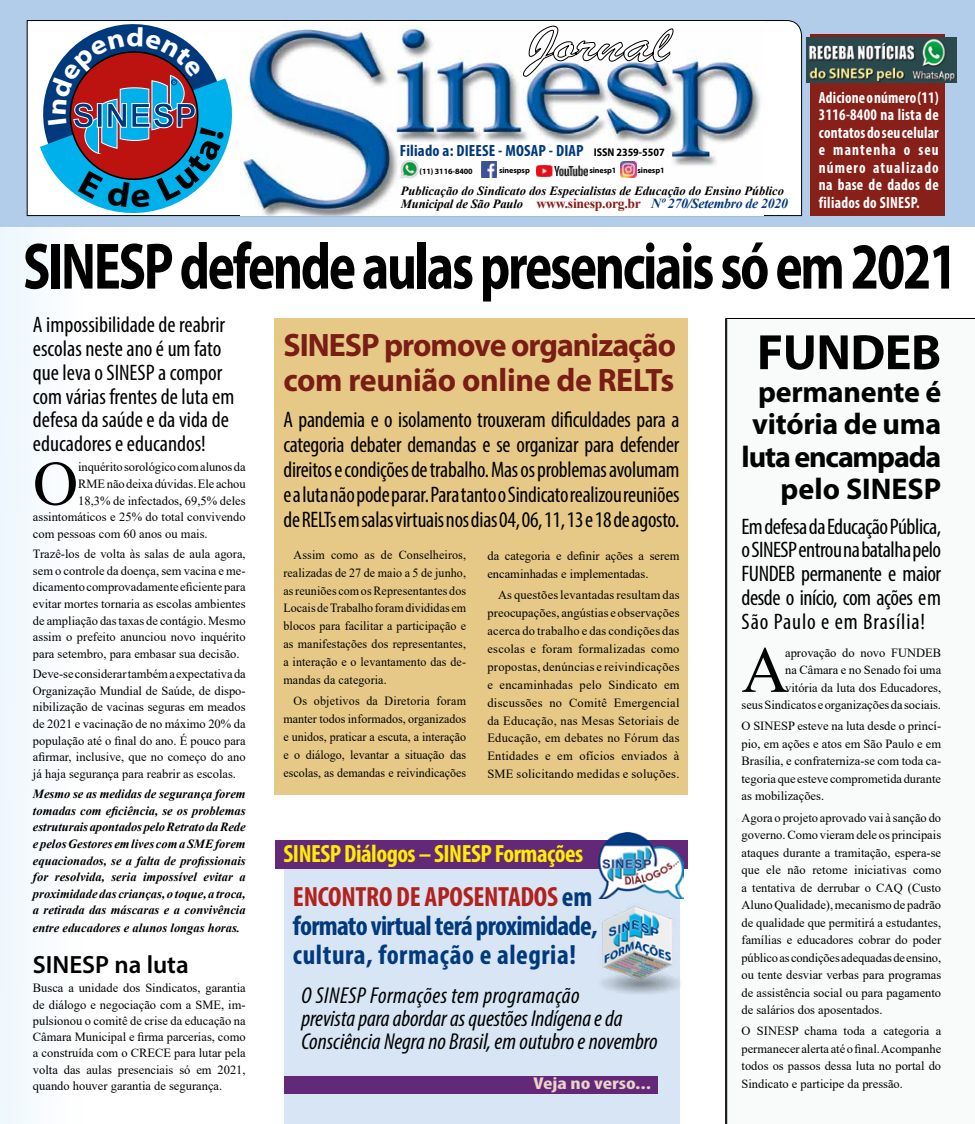
<style>
.page{position:relative;width:975px;height:1124px;background:#fff}
.page>*{position:absolute;margin:0;border:0;box-sizing:border-box;transform-origin:0 0}
.t1{font:700 semi-condensed 66px "Myriad Pro";letter-spacing:-.04em;color:#000;scale:.83 1}
.t2{font:65.38px "Times New Roman";color:#000}
.t3{font:62.75px "Times New Roman";color:#000}
.t4{font:700 50px "Myriad Pro";letter-spacing:-.01em;color:#000}
.t5{font:700 32.5px/35px "Myriad Pro";letter-spacing:-.03em;color:#791d15}
.t6{font:700 30px/32.5px "Myriad Pro";letter-spacing:-.01em;color:#000;text-align:right}
.t7{font:700 condensed 27.88px/29.1px "Myriad Pro";letter-spacing:-.01em;color:#01397d}
.t8{font:700 condensed 25px "Myriad Pro";letter-spacing:-.02em;color:#ffed00}
.t9{font:600 25px "Myriad Pro";color:#000}
.t10{font:italic condensed 23px/23px "Myriad Pro";color:#000}
.t11{font:condensed 22.5px/23.8px "Myriad Pro";color:#000;text-align:justify}
.t12{font:700 condensed 17.25px "Myriad Pro";color:#e9d5c6;scale:1.31 1}
.t13{font:700 condensed 16.25px/17.5px "Myriad Pro";letter-spacing:.02em;color:#fff;text-align:justify;scale:.93 1}
.t14{font:700 condensed 16.25px "Myriad Pro";letter-spacing:.01em;color:#01397d}
.t15{font:italic 700 13.75px "Times New Roman";letter-spacing:-.02em;color:#01397d}
.t16{font:12.5px/17.5px "Times New Roman";color:#000;text-align:justify}
.t17{font:12.5px/17.9px "Times New Roman";color:#000;text-align:justify;scale:.96 1}
.t18{font:italic 700 12.5px/16.8px "Times New Roman";color:#000;text-align:justify}
.t19{font:700 8.12px "Myriad Pro";letter-spacing:-.01em;color:#000}
.s1{font-stretch:semi-condensed;font-size:11.25px;color:#000}
.s2{font-size:12.5px;color:#000}
.s3{font-style:normal;color:#872019}
.s4{color:#b3211c}
</style>
<div class="page">
<div style="left:284px;top:868px;width:395px;height:255px;background:#d7e5f4"></div>
<div style="left:284px;top:1075px;width:374px;height:18px;background:#642879"></div>
<svg style="left:726px;top:318px;width:248px;height:805px"></svg>
<div style="left:0;top:226px;width:83px;height:897px;background:#f6fbfe"></div>
<div style="left:274px;top:318px;width:413px;height:476px;background:#e6c986"></div>
<img style="left:601px;top:903px;width:80px;height:90px">
<div style="left:275px;top:839px;width:412px;height:29px;background:#642879"></div>
<img style="left:598px;top:832px;width:85px;height:66px">
<hr style="left:725px;top:318px;width:1px;height:805px;background:#000">
<div style="left:0;top:0;width:974px;height:226px;background:#b1cde9"></div>
<svg style="left:27px;top:20px;width:774px;height:196px;background:#ebebeb"></svg>
<img style="left:240px;top:21px;width:523px;height:194px">
<img style="left:522px;top:25px;width:152px;height:52px">
<div style="left:810px;top:35px;width:135px;height:181px;background:#872019"></div>
<img style="left:399px;top:161px;width:20px;height:18px">
<img style="left:481px;top:162px;width:16px;height:15px">
<img style="left:620px;top:161px;width:16px;height:16px">
<img style="left:536px;top:165px;width:51px;height:12px">
<img style="left:806px;top:37px;width:150px;height:46px">
<svg style="left:31px;top:20px;width:206px;height:197px;background:#7690ac"></svg>
<h3 class="t14" style="left:400px;top:140px;width:266px">Filiado a: DIEESE - MOSAP - DIAP <span class="s1">ISSN 2359-5507</span></h3>
<p class="t19" style="left:419px;top:165px;width:55px">(11) 3116-8400</p>
<p class="t19" style="left:499px;top:165px;width:32px">sinespsp</p>
<p class="t19" style="left:589px;top:165px;width:29px">sinesp1</p>
<p class="t19" style="left:637px;top:165px;width:29px">sinesp1</p>
<p class="t18" style="left:401px;top:182px;width:385px">Publicação do Sindicato dos Especialistas de Educação do Ensino Público</p>
<p class="t15" style="left:401px;top:194px;width:388px"><span class="s2">Municipal de São Paulo</span> <span class="s3">www.sinesp.org.br</span> Nº 270/Setembro de 2020</p>
<h3 class="t13" style="left:819px;top:88px;width:130px">Adicione o número (11)<br>3116-8400 na lista de contatos do seu celular e mantenha o seu número atualizado na base de dados de filiados do SINESP.</h3>
<h1 class="t1" style="left:23px;top:229px;width:1127px">SINESP defende aulas presenciais só em 2021</h1>
<h3 class="t11" style="left:33px;top:312px;width:203px;text-align:left">A impossibilidade de reabrir escolas neste ano é um fato que leva o SINESP a compor com várias frentes de luta em defesa da saúde e da vida de educadores e educandos!</h3>
<h3 class="t3" style="left:33px;top:439px;width:47px">O</h3>
<p class="t16" style="left:78px;top:458px;width:169px">inquérito sorológico com alunos da</p>
<h3 class="t5" style="left:283px;top:326px;width:394px">SINESP promove organização com reunião online de RELTs</h3>
<p class="t11" style="left:283px;top:406px;width:397px;line-height:25px">A pandemia e o isolamento trouxeram dificuldades para a categoria debater demandas e se organizar para defender direitos e condições de trabalho. Mas os problemas avolumam e a luta não pode parar. Para tanto o Sindicato realizou reuniões de RELTs em salas virtuais nos dias 04, 06, 11, 13 e 18 de agosto.</p>
<p class="t17" style="left:283px;top:545px;width:192px;text-indent:10px">Assim como as de Conselheiros, realizadas de 27 de maio a 5 de junho, as reuniões com os Representantes dos Locais de Trabalho foram divididas em blocos para facilitar a participação e as manifestações dos representantes, a interação e o levantamento das de&shy;mandas da categoria.</p>
<p class="t17" style="left:283px;top:691px;width:192px;text-indent:10px">Os objetivos da Diretoria foram manter todos informados, organizados e unidos, praticar a escuta, a interação e o diálogo, levantar a situação das escolas, as demandas e reivindicações</p>
<h3 class="t4" style="left:757px;top:319px;width:186px">FUNDEB</h3>
<h3 class="t6" style="left:741px;top:374px;width:201px">permanente é vitória de uma luta encampada pelo SINESP</h3>
<h3 class="t11" style="left:741px;top:514px;width:201px">Em defesa da Educação Pública, o SINESP entrou na batalha pelo FUNDEB permanente e maior desde o início, com ações em São Paulo e em Brasília!</h3>
<h2 class="t2" style="left:741px;top:623px;width:49px">A</h2>
<p class="t16" style="left:78px;top:474px;width:169px">RME não deixa dúvidas. Ele achou</p>
<p class="t16" style="left:78px;top:491px;width:169px">18,3% de infectados, 69,5% deles</p>
<p class="t16" style="left:33px;top:508px;width:214px">assintomáticos e 25% do total convivendo</p>
<p class="t16" style="left:33px;top:524px;width:176px">com pessoas com 60 anos ou mais.</p>
<p class="t16" style="left:33px;top:545px;width:214px;line-height:16.6px">Trazê-los de volta às salas de aula agora, sem o controle da doença, sem vacina e me&shy;dicamento comprovadamente eficiente para evitar mortes tornaria as escolas ambientes de ampliação das taxas de contágio. Mesmo assim o prefeito anunciou novo inquérito para setembro, para embasar sua decisão.</p>
<p class="t16" style="left:33px;top:665px;width:214px;line-height:16.6px">Deve-se considerar também a expectativa da Organização Mundial de Saúde, de dispo&shy;nibilização de vacinas seguras em meados de 2021 e vacinação de no máximo 20% da população até o final do ano. É pouco para afirmar, inclusive, que no começo do ano já haja segurança para reabrir as escolas.</p>
<p class="t18" style="left:33px;top:785px;width:214px">Mesmo se as medidas de segurança forem tomadas com eficiência, se os problemas estruturais apontados pelo Retrato da Rede e pelos Gestores em lives com a SME forem equacionados, se a falta de profissionais for resolvida, seria impossível evitar a proximidade das crianças, o toque, a troca, a retirada das máscaras e a convivência entre educadores e alunos longas horas.</p>
<h3 class="t9" style="left:33px;top:948px;width:157px">SINESP na luta</h3>
<p class="t16" style="left:33px;top:979px;width:214px;line-height:16.2px">Busca a unidade dos Sindicatos, garantia de diálogo e negociação com a SME, im&shy;pulsionou o comitê de crise da educação na Câmara Municipal e firma parcerias, como a construída com o CRECE para lutar pela volta das aulas presenciais só em 2021, quando houver garantia de segurança.</p>
<p class="t16" style="left:487px;top:546px;width:193px;line-height:17.9px">da categoria e definir ações a serem encaminhadas e implementadas.</p>
<p class="t16" style="left:487px;top:585px;width:194px;line-height:17.9px;text-indent:11px">As questões levantadas resultam das preocupações, angústias e observações acerca do trabalho e das condições das escolas e foram formalizadas como propostas, denúncias e reivindicações e encaminhadas pelo Sindicato em discussões no Comitê Emergencial da Educação, nas Mesas Setoriais de Educação, em debates no Fórum das Entidades e em ofícios enviados à SME solicitando medidas e soluções.</p>
<p class="t16" style="left:741px;top:643px;width:201px;text-align:right">aprovação do novo FUNDEB<br>na Câmara e no Senado foi uma<br>vitória da luta dos Educadores,<br>seus Sindicatos e organizações da sociais.</p>
<p class="t16" style="left:741px;top:717px;width:201px">O SINESP esteve na luta desde o princí&shy;pio, em ações e atos em São Paulo e em Brasília, e confraterniza-se com toda ca&shy;tegoria que esteve comprometida durante as mobilizações.</p>
<p class="t16" style="left:741px;top:808px;width:201px">Agora o projeto aprovado vai à sanção do governo. Como vieram dele os principais ataques durante a tramitação, espera-se que ele não retome iniciativas como a tentativa de derrubar o CAQ (Custo Aluno Qualidade), mecanismo de padrão de qualidade que permitirá a estudantes, famílias e educadores cobrar do poder público as condições adequadas de ensino, ou tente desviar verbas para programas de assistência social ou para pagamento de salários dos aposentados.</p>
<p class="t16" style="left:741px;top:1021px;width:201px">O SINESP chama toda a categoria a permanecer alerta até o final. Acompanhe todos os passos dessa luta no portal do Sindicato e participe da pressão.</p>
<h3 class="t8" style="left:283px;top:837px;width:301px">SINESP Diálogos – SINESP Formações</h3>
<h3 class="t7" style="left:293px;top:881px;width:306px"><span class="s4">ENCONTRO DE APOSENTADOS</span> em formato virtual terá proximidade, cultura, formação e alegria!</h3>
<h3 class="t10" style="left:301px;top:983px;width:358px">O SINESP Formações tem programação<br>prevista para abordar as questões Indígena e da<br>Consciência Negra no Brasil, em outubro e novembro</h3>
<h3 class="t12" style="left:533px;top:1072px;width:91px">Veja no verso...</h3>
</div>
